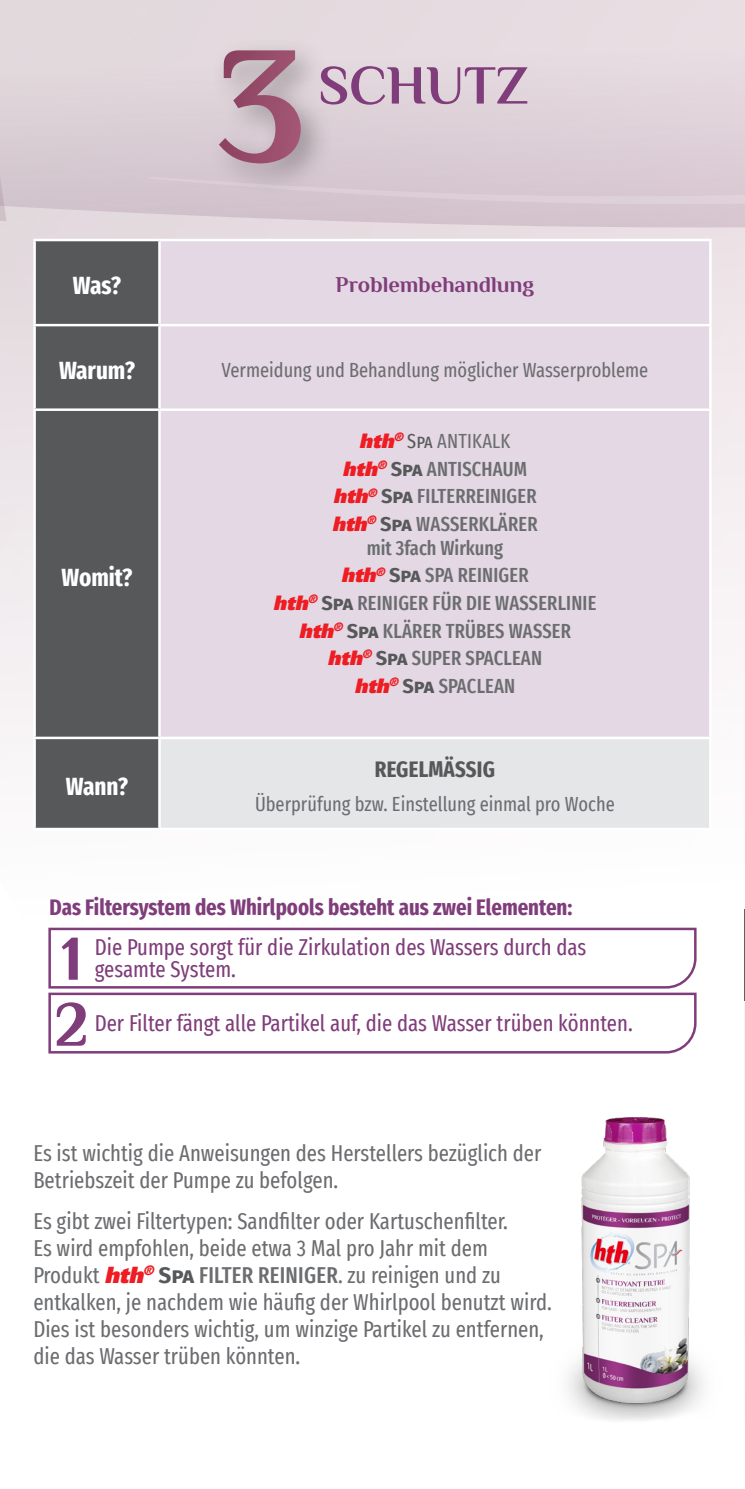
<style>
.page{position:relative;width:745px;height:1489px;background:#fff}
.page>*{position:absolute;margin:0;border:0;box-sizing:border-box;transform-origin:0 0}
.t1{font:700 55px "Philosopher POL";color:#803d7b}
.t2{font:700 extra-condensed 25px "Fira Sans";color:#fff}
.t3{font:extra-condensed 22.5px/27px "Fira Sans";color:#6c6d70}
.t4{font:extra-condensed 22.5px/22.5px "Fira Sans";color:#803d7b}
.t5{font:700 extra-condensed 22.5px "Fira Sans";color:#803d7b}
.t6{font:700 22.5px "Philosopher POL";color:#803d7b}
.t7{font:700 extra-condensed 22.5px "Fira Sans";letter-spacing:.01em;color:#57585a}
.t8{font:500 extra-condensed 20px/24px "Fira Sans";letter-spacing:.01em;color:#6c6d70;text-align:center}
.t9{font:extra-condensed 20px "Fira Sans";color:#6c6d70}
.s1{font-family:"Univers LT Std X Black Obl";font-stretch:normal;color:#ee1d23}
.s2{color:#57585a}
.s3{font-family:"Univers LT Std X Black Obl";font-weight:400;font-stretch:normal;color:#ee1d23}
.s4{font-weight:700;font-stretch:normal;color:#57585a}
.s5{font-weight:500}
</style>
<div class="page">
<svg style="left:8px;top:0;width:736px;height:228px;background:#ded2d8"></svg>
<svg style="left:48px;top:927px;width:649px;height:127px"></svg>
<img style="left:562px;top:1117px;width:136px;height:306px">
<div style="left:207px;top:36px;width:126px;height:161px;background:#231f20;opacity:.35"></div>
<img style="left:219px;top:50px;width:81px;height:113px">
<div style="left:36px;top:241px;width:122px;height:586px;background:#57585a"></div>
<div style="left:161px;top:241px;width:547px;height:495px;background:#e3d8e3"></div>
<div style="left:159px;top:738px;width:551px;height:91px;background:#e5e6e8"></div>
<hr style="left:158px;top:739px;width:3px;height:88px;background:#fff">
<hr style="left:33px;top:324px;width:126px;height:2px;background:#fff">
<hr style="left:159px;top:324px;width:552px;height:2px;background:#fff">
<hr style="left:33px;top:408px;width:126px;height:3px;background:#fff">
<hr style="left:159px;top:408px;width:552px;height:3px;background:#fff">
<hr style="left:33px;top:736px;width:126px;height:3px;background:#fff">
<hr style="left:159px;top:736px;width:552px;height:3px;background:#fff">
<hr style="left:708px;top:739px;width:3px;height:88px;background:#fff">
<hr style="left:159px;top:827px;width:552px;height:3px;background:#fff">
<svg style="left:744px;top:1000px;width:1px;height:173px"></svg>
<img style="left:744px;top:909px;width:1px;height:91px">
<svg style="left:0;top:0;width:8px;height:231px;background:#dad0d5"></svg>
<p class="t1" style="left:318px;top:56px;width:212px">SCHUTZ</p>
<p class="t2" style="left:73px;top:265px;width:50px">Was?</p>
<p class="t6" style="left:335px;top:273px;width:200px">Problembehandlung</p>
<p class="t2" style="left:59px;top:349px;width:77px">Warum?</p>
<p class="t9" style="left:221px;top:355px;width:428px">Vermeidung und Behandlung möglicher Wasserprobleme</p>
<p class="t2" style="left:61px;top:556px;width:73px">Womit?</p>
<p class="t2" style="left:66px;top:765px;width:64px">Wann?</p>
<p class="t9" style="left:359px;top:426px;width:153px"><span class="s1">hth</span><sup>®</sup> <span class="s2">Spa</span> ANTIKALK</p>
<p class="t8" style="left:342px;top:456px;width:186px"><span class="s3">hth</span><sup>®</sup> <span class="s4">Spa</span> ANTISCHAUM</p>
<p class="t8" style="left:333px;top:483px;width:205px"><span class="s3">hth</span><sup>®</sup> <span class="s4">Spa</span> FILTERREINIGER</p>
<p class="t8" style="left:332px;top:511px;width:207px"><span class="s3">hth</span><sup>®</sup> <span class="s4">Spa</span> WASSERKLÄRER mit 3fach Wirkung</p>
<p class="t8" style="left:341px;top:562px;width:189px"><span class="s3">hth</span><sup>®</sup> <span class="s4">Spa</span> SPA REINIGER</p>
<p class="t8" style="left:273px;top:590px;width:324px"><span class="s3">hth</span><sup>®</sup> <span class="s4">Spa</span> REINIGER FÜR DIE WASSERLINIE</p>
<p class="t8" style="left:298px;top:617px;width:273px"><span class="s3">hth</span><sup>®</sup> <span class="s4">Spa</span> KLÄRER TRÜBES WASSER</p>
<p class="t8" style="left:327px;top:645px;width:216px"><span class="s3">hth</span><sup>®</sup> <span class="s4">Spa</span> SUPER SPACLEAN</p>
<p class="t8" style="left:354px;top:672px;width:162px"><span class="s3">hth</span><sup>®</sup> <span class="s4">Spa</span> SPACLEAN</p>
<p class="t7" style="left:374px;top:750px;width:122px">REGELMÄSSIG</p>
<p class="t9" style="left:255px;top:789px;width:361px">Überprüfung bzw. Einstellung einmal pro Woche</p>
<p class="t5" style="left:50px;top:888px;width:524px">Das Filtersystem des Whirlpools besteht aus zwei Elementen:</p>
<p class="t4" style="left:95px;top:935px;width:493px">Die Pumpe sorgt für die Zirkulation des Wassers durch das gesamte System.</p>
<p class="t4" style="left:95px;top:1010px;width:539px">Der Filter fängt alle Partikel auf, die das Wasser trüben könnten.</p>
<p class="t3" style="left:33px;top:1138px;width:509px">Es ist wichtig die Anweisungen des Herstellers bezüglich der<br>Betriebszeit der Pumpe zu befolgen.</p>
<p class="t3" style="left:33px;top:1206px;width:519px">Es gibt zwei Filtertypen: Sandfilter oder Kartuschenfilter.<br>Es wird empfohlen, beide etwa 3 Mal pro Jahr mit dem Produkt <span class="s1">hth</span><sup>®</sup> <span class="s4">Spa</span> <span class="s5">FILTER REINIGER</span>. zu reinigen und zu entkalken, je nachdem wie häufig der Whirlpool benutzt wird.<br>Dies ist besonders wichtig, um winzige Partikel zu entfernen, die das Wasser trüben könnten.</p>
</div>
